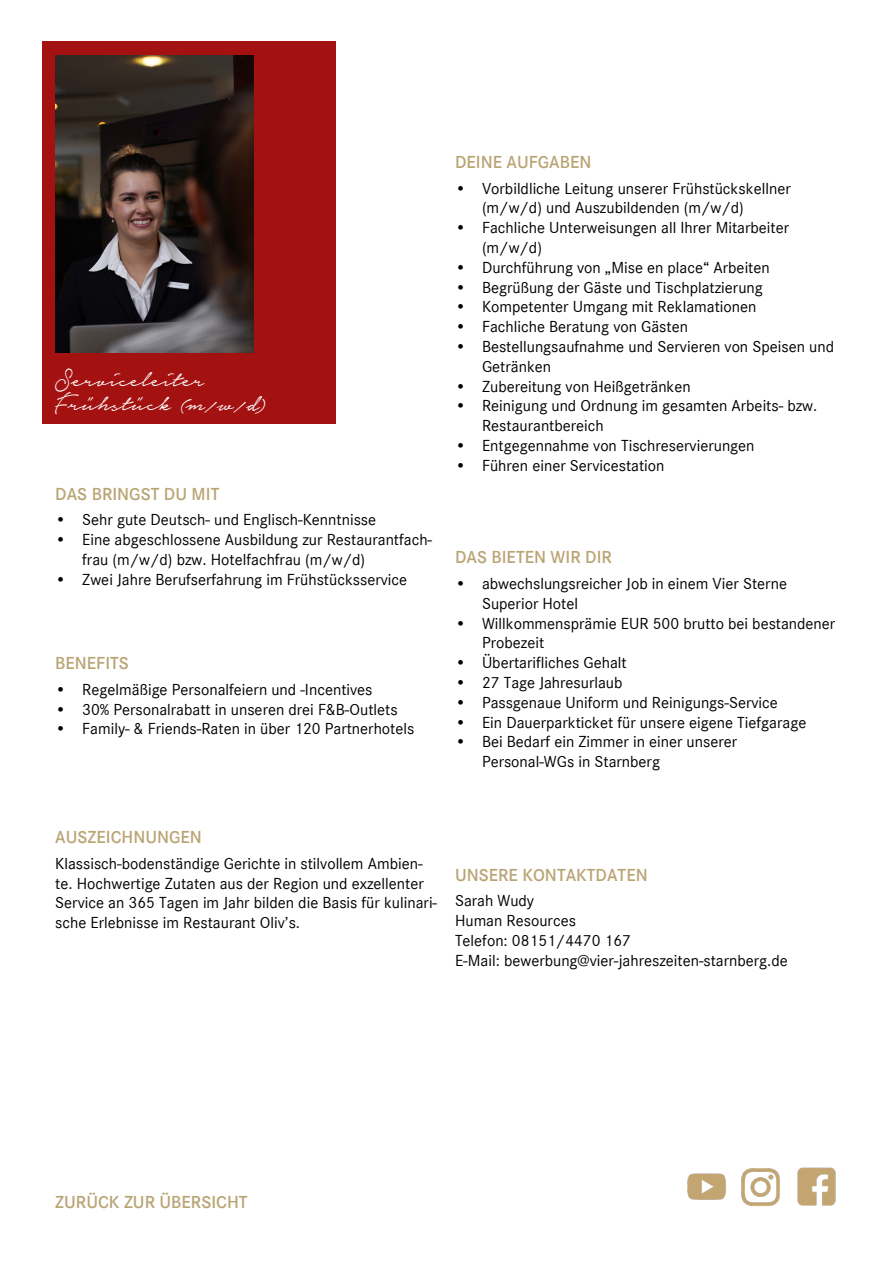
<style>
.page{position:relative;width:893px;height:1263px;background:#fff}
.page>*{position:absolute;margin:0;border:0;box-sizing:border-box;transform-origin:0 0}
.t1{font:32.25px "Notera";color:#fff}
.t2{font:600 18px "Corporate S";color:#b9a474}
.t3{font:16.5px/19.8px "Corporate S";color:#000}
</style>
<div class="page">
<div style="left:43px;top:41px;width:293px;height:383px;background:#a41111"></div>
<img style="left:55px;top:55px;width:199px;height:298px">
<img style="left:797px;top:1167px;width:39px;height:39px">
<img style="left:741px;top:1168px;width:39px;height:39px">
<img style="left:687px;top:1173px;width:39px;height:27px">
<p class="t1" style="left:55px;top:364px;width:150px">Serviceleiter</p>
<p class="t1" style="left:55px;top:388px;width:212px">Frühstück (m/w/d)</p>
<p class="t2" style="left:455px;top:150px;width:138px">DEINE AUFGABEN</p>
<p class="t3" style="left:482px;top:178px;width:310px;text-indent:-27px">• Vorbildliche Leitung unserer Frühstückskellner (m/w/d) und Auszubildenden (m/w/d)</p>
<p class="t3" style="left:482px;top:217px;width:309px;text-indent:-27px">• Fachliche Unterweisungen all Ihrer Mitarbeiter (m/w/d)</p>
<p class="t3" style="left:455px;top:257px;width:316px">• Durchführung von „Mise en place“ Arbeiten</p>
<p class="t3" style="left:455px;top:277px;width:309px">• Begrüßung der Gäste und Tischplatzierung</p>
<p class="t3" style="left:455px;top:296px;width:303px">• Kompetenter Umgang mit Reklamationen</p>
<p class="t3" style="left:455px;top:316px;width:235px">• Fachliche Beratung von Gästen</p>
<p class="t3" style="left:482px;top:336px;width:354px;text-indent:-27px">• Bestellungsaufnahme und Servieren von Speisen und<br>Getränken</p>
<p class="t3" style="left:455px;top:376px;width:237px">• Zubereitung von Heißgetränken</p>
<p class="t3" style="left:482px;top:395px;width:337px;text-indent:-27px">• Reinigung und Ordnung im gesamten Arbeits- bzw.<br>Restaurantbereich</p>
<p class="t3" style="left:455px;top:435px;width:301px">• Entgegennahme von Tischreservierungen</p>
<p class="t3" style="left:455px;top:455px;width:211px">• Führen einer Servicestation</p>
<p class="t2" style="left:55px;top:482px;width:166px">DAS BRINGST DU MIT</p>
<p class="t3" style="left:55px;top:509px;width:322px">• Sehr gute Deutsch- und Englisch-Kenntnisse</p>
<p class="t3" style="left:82px;top:529px;width:351px;text-indent:-27px">• Eine abgeschlossene Ausbildung zur Restaurantfach&shy;frau (m/w/d) bzw. Hotelfachfrau (m/w/d)</p>
<p class="t3" style="left:55px;top:569px;width:353px">• Zwei Jahre Berufserfahrung im Frühstücksservice</p>
<p class="t3" style="left:482px;top:573px;width:307px;text-indent:-27px">• abwechslungsreicher Job in einem Vier Sterne<br>Superior Hotel</p>
<p class="t3" style="left:482px;top:613px;width:355px;text-indent:-27px">• Willkommensprämie EUR 500 brutto bei bestandener<br>Probezeit</p>
<p class="t3" style="left:455px;top:652px;width:173px">• Übertarifliches Gehalt</p>
<p class="t3" style="left:455px;top:672px;width:169px">• 27 Tage Jahresurlaub</p>
<p class="t3" style="left:455px;top:692px;width:324px">• Passgenaue Uniform und Reinigungs-Service</p>
<p class="t3" style="left:455px;top:712px;width:353px">• Ein Dauerparkticket für unsere eigene Tiefgarage</p>
<p class="t3" style="left:482px;top:731px;width:257px;text-indent:-27px">• Bei Bedarf ein Zimmer in einer unserer<br>Personal-WGs in Starnberg</p>
<p class="t2" style="left:455px;top:545px;width:158px">DAS BIETEN WIR DIR</p>
<p class="t2" style="left:55px;top:651px;width:75px">BENEFITS</p>
<p class="t3" style="left:55px;top:679px;width:319px">• Regelmäßige Personalfeiern und -Incentives</p>
<p class="t3" style="left:55px;top:699px;width:344px">• 30% Personalrabatt in unseren drei F&amp;B-Outlets</p>
<p class="t3" style="left:55px;top:718px;width:361px">• Family- &amp; Friends-Raten in über 120 Partnerhotels</p>
<p class="t2" style="left:55px;top:825px;width:148px">AUSZEICHNUNGEN</p>
<p class="t3" style="left:55px;top:853px;width:383px">Klassisch-bodenständige Gerichte in stilvollem Ambien&shy;te. Hochwertige Zutaten aus der Region und exzellenter Service an 365 Tagen im Jahr bilden die Basis für kulinari&shy;sche Erlebnisse im Restaurant Oliv’s.</p>
<p class="t2" style="left:455px;top:863px;width:194px">UNSERE KONTAKTDATEN</p>
<p class="t3" style="left:455px;top:890px;width:81px">Sarah Wudy</p>
<p class="t3" style="left:455px;top:910px;width:122px">Human Resources</p>
<p class="t3" style="left:455px;top:930px;width:178px">Telefon: 08151/4470 167</p>
<p class="t3" style="left:455px;top:950px;width:334px">E-Mail: bewerbung@vier-jahreszeiten-starnberg.de</p>
<p class="t2" style="left:55px;top:1189px;width:194px">ZURÜCK ZUR ÜBERSICHT</p>
</div>
